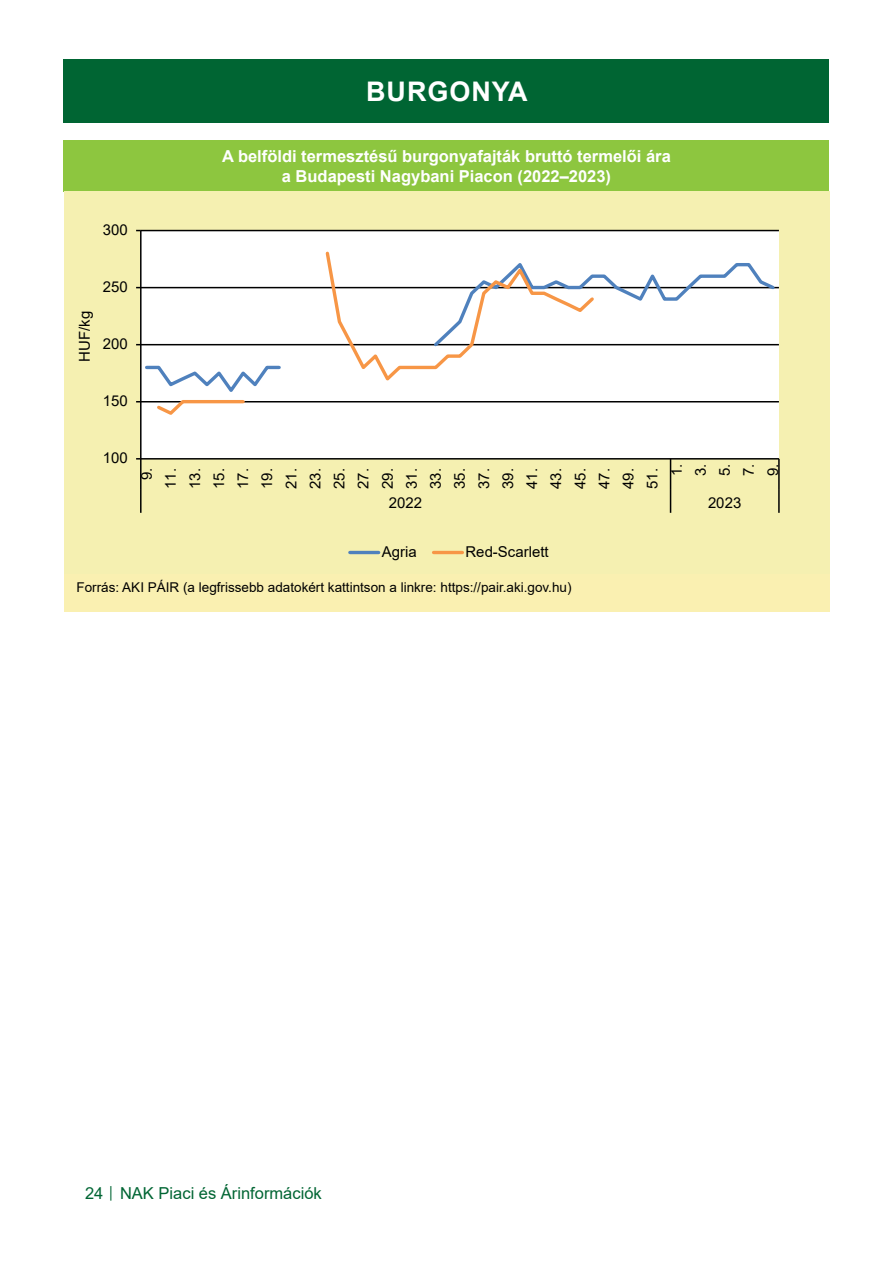
<style>
.page{position:relative;width:893px;height:1263px;background:#fff}
.page>*{position:absolute;margin:0;border:0;box-sizing:border-box;transform-origin:0 0}
.t1{font:700 27px "Arial";letter-spacing:.035em;color:#fff}
.t2{font:700 16.5px/19.8px "Arial";color:#fff;text-align:center}
.t3{font:16.5px "Arial";color:#006533}
.t4{font:15px/24.2px "Arial";color:#000;text-align:right}
.t5{font:13.5px "Arial";color:#000}
.s1{font-size:12px}
</style>
<div class="page">
<div style="left:64px;top:60px;width:765px;height:63px;background:#006533"></div>
<div style="left:64px;top:574px;width:765px;height:37px;background:#faf0b1"></div>
<div style="left:64px;top:140px;width:765px;height:51px;background:#8dc63f"></div>
<div style="left:64px;top:191px;width:765px;height:383px;background:#f5f0b1"></div>
<div style="left:141px;top:231px;width:638px;height:228px;background:#fff"></div>
<hr style="left:141px;top:401px;width:638px;height:1px;background:#000">
<hr style="left:141px;top:344px;width:638px;height:1px;background:#000">
<hr style="left:141px;top:287px;width:638px;height:1px;background:#000">
<hr style="left:141px;top:230px;width:638px;height:1px;background:#000">
<hr style="left:140px;top:231px;width:2px;height:228px;background:#000">
<hr style="left:141px;top:458px;width:638px;height:2px;background:#000">
<hr style="left:140px;top:459px;width:2px;height:31px;background:#000">
<hr style="left:670px;top:459px;width:1px;height:31px;background:#000">
<hr style="left:778px;top:459px;width:2px;height:31px;background:#000">
<hr style="left:140px;top:490px;width:2px;height:23px;background:#000">
<svg style="left:670px;top:490px;width:1px;height:23px"></svg>
<hr style="left:778px;top:490px;width:2px;height:23px;background:#000">
<svg style="left:143px;top:263px;width:634px;height:107px"></svg>
<svg style="left:154px;top:251px;width:443px;height:164px"></svg>
<hr style="left:350px;top:551px;width:29px;height:3px;background:#4f81bd">
<hr style="left:434px;top:551px;width:28px;height:3px;background:#f79646">
<h1 class="t1" style="left:366px;top:73px;width:163px">BURGONYA</h1>
<p class="t4" style="left:103px;top:218px;width:27px">300</p>
<p class="t4" style="left:72px;top:362px;width:52px;rotate:-90deg">HUF/kg</p>
<p class="t4" style="left:103px;top:275px;width:27px">250</p>
<p class="t4" style="left:103px;top:332px;width:27px">200</p>
<p class="t4" style="left:103px;top:389px;width:27px">150</p>
<p class="t2" style="left:222px;top:146px;width:450px">A belföldi termesztésű burgonyafajták bruttó termelői ára a Budapesti Nagybani Piacon (2022–2023)</p>
<p class="t4" style="left:103px;top:446px;width:27px">100</p>
<p class="t4" style="left:134px;top:489px;width:26px;rotate:-90deg">9.<br>11.<br>13.<br>15.<br>17.<br>19.<br>21.<br>23.<br>25.<br>27.<br>29.<br>31.<br>33.<br>35.<br>37.<br>39.<br>41.<br>43.<br>45.<br>47.<br>49.<br>51.<br>1.<br>3.<br>5.<br>7.<br>9.</p>
<p class="t4" style="left:389px;top:491px;width:35px">2022</p>
<p class="t4" style="left:708px;top:491px;width:35px">2023</p>
<p class="t4" style="left:382px;top:540px;width:36px">Agria</p>
<p class="t4" style="left:465px;top:540px;width:85px">Red-Scarlett</p>
<p class="t5" style="left:77px;top:578px;width:496px">Forrás: AKI PÁIR (a legfrissebb adatokért kattintson a linkre: https://pair.aki.gov.hu)</p>
<p class="t3" style="left:85px;top:1182px;width:238px">24 <span class="s1">│</span> NAK Piaci és Árinformációk</p>
</div>
